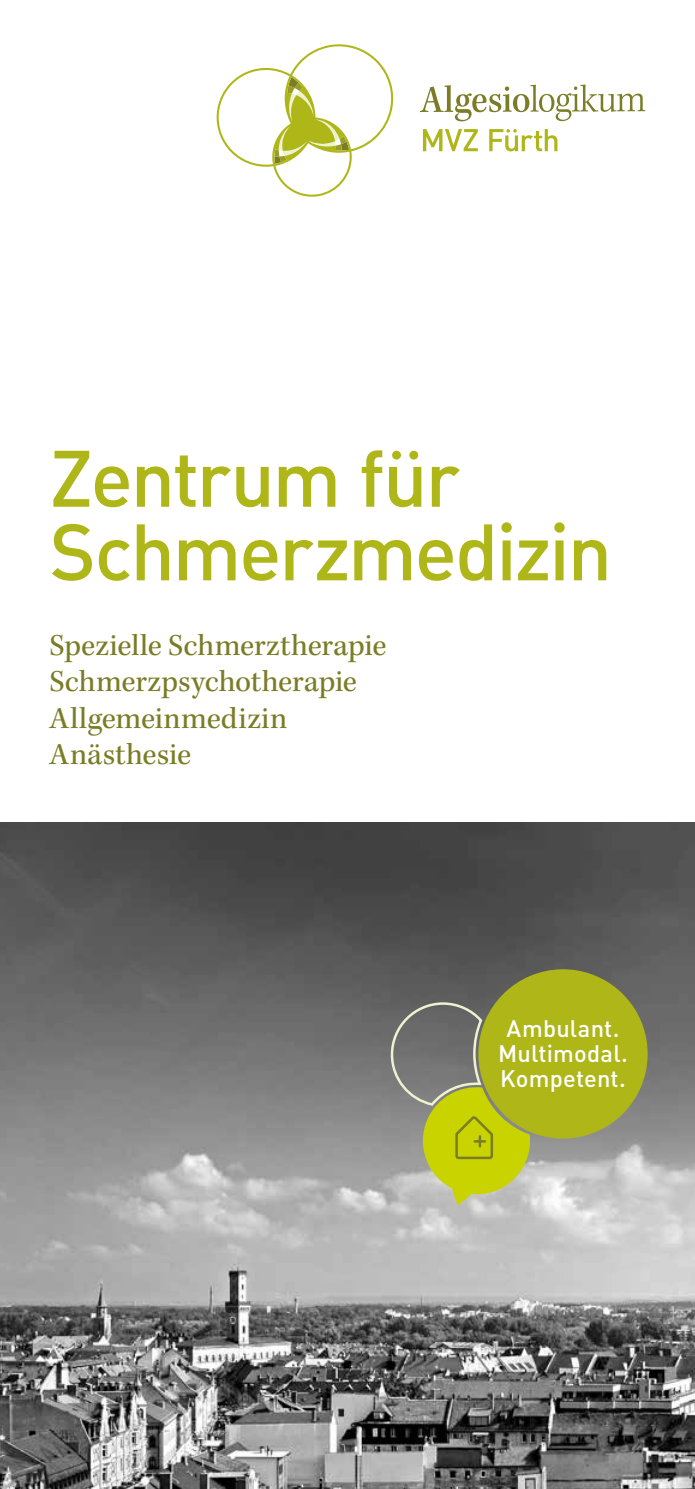
<style>
.page{position:relative;width:695px;height:1489px;background:#fff}
.page>*{position:absolute;margin:0;border:0;box-sizing:border-box;transform-origin:0 0}
.t1{font:500 78.5px/73.5px "DINOT";letter-spacing:-.03em;color:#aeb618}
.t2{font:31.25px/36.2px "Kepler Std";color:#7b7c26}
.t3{font:500 23.75px/25px "DINOT";letter-spacing:.01em;color:#fff;text-align:center}
</style>
<div class="page">
<img style="left:0;top:822px;width:694px;height:666px">
<svg style="left:420px;top:84px;width:225px;height:37px"></svg>
<svg style="left:423px;top:129px;width:134px;height:22px"></svg>
<svg style="left:216px;top:44px;width:177px;height:153px"></svg>
<svg style="left:389px;top:969px;width:258px;height:235px;background:#a2a74f"></svg>
<h1 class="t1" style="left:50px;top:440px;width:564px">Zentrum für<br>Schmerzmedizin</h1>
<p class="t2" style="left:50px;top:628px;width:338px">Spezielle Schmerztherapie<br>Schmerzpsychotherapie<br>Allgemeinmedizin<br>Anästhesie</p>
<p class="t3" style="left:498px;top:1015px;width:131px">Ambulant.<br>Multimodal.<br>Kompetent.</p>
</div>
